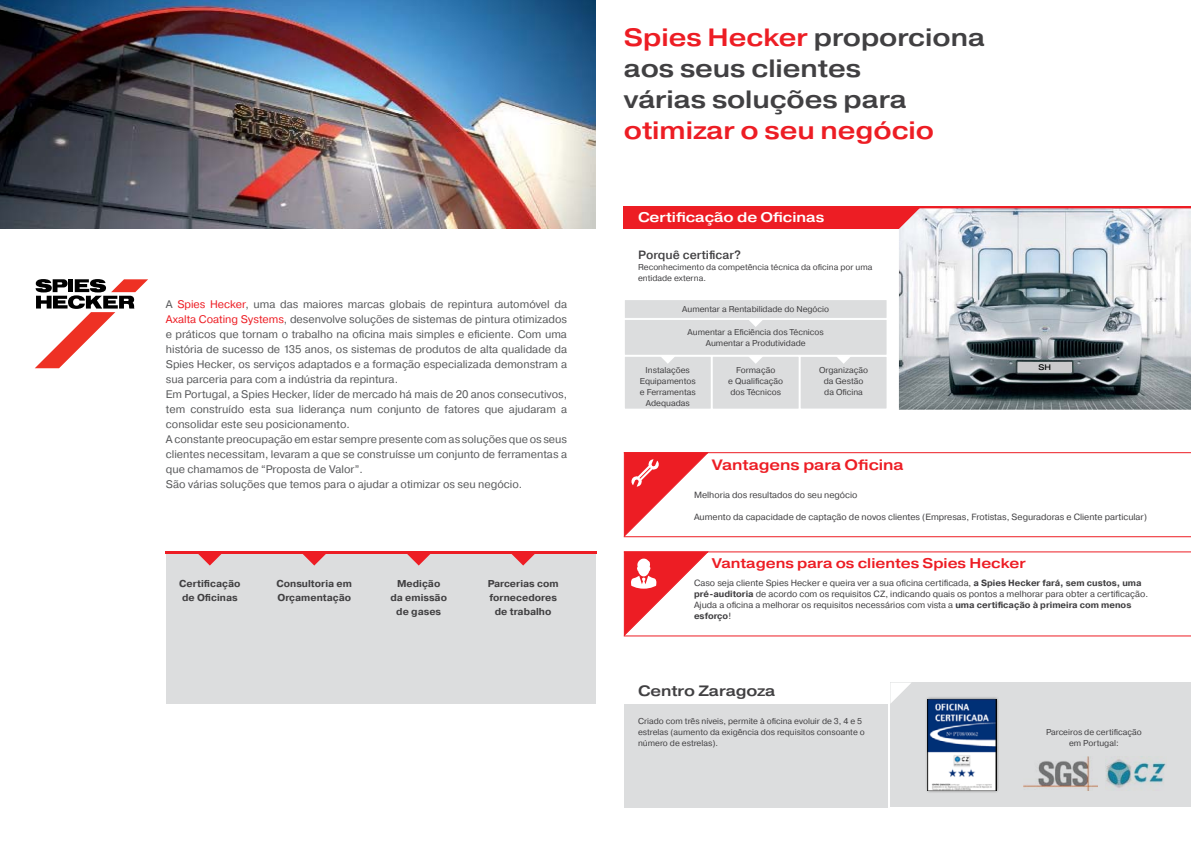
<style>
.page{position:relative;width:1191px;height:842px;background:#fff}
.page>*{position:absolute;margin:0;border:0;box-sizing:border-box;transform-origin:0 0}
.t1{font:500 expanded 25px/31px "Spies Hecker Pragmatica";color:#414042}
.t2{font:500 expanded 25px "Spies Hecker Pragmatica";color:#ed1d24}
.t3{font:500 expanded 15px "Spies Hecker Pragmatica";color:#ed1d24}
.t4{font:500 expanded 15px "Spies Hecker Pragmatica";letter-spacing:-.005em;color:#414042}
.t5{font:500 expanded 14px "Spies Hecker Pragmatica";color:#ed1d24}
.t6{font:500 expanded 14px "Spies Hecker Pragmatica";color:#fff}
.t7{font:500 12px "Spies Hecker Pragmatica";color:#414042}
.t8{font:11px/15px "Spies Hecker Pragmatica";color:#58595b}
.t9{font:700 10px/14px "Spies Hecker Pragmatica";color:#414042}
.t10{font:9px/11px "Spies Hecker Pragmatica";color:#414042}
.t11{font:8.5px/11px "Spies Hecker Pragmatica";color:#414042;text-align:center}
.t12{font:expanded 8px "Spies Hecker Pragmatica";color:#000}
.s1{color:#ed1d24}
.s2{font-weight:700}
</style>
<div class="page">
<img style="left:0;top:0;width:595px;height:229px">
<svg style="left:35px;top:279px;width:113px;height:89px"></svg>
<div style="left:166px;top:551px;width:429px;height:153px;background:#dcddde"></div>
<svg style="left:198px;top:554px;width:24px;height:11px"></svg>
<svg style="left:303px;top:554px;width:23px;height:11px"></svg>
<svg style="left:407px;top:554px;width:23px;height:11px"></svg>
<svg style="left:511px;top:554px;width:24px;height:11px"></svg>
<hr style="left:166px;top:551px;width:431px;height:3px;background:#ed1d24">
<div style="left:624px;top:704px;width:263px;height:103px;background:#dcddde"></div>
<div style="left:890px;top:682px;width:301px;height:125px;background:#dcddde"></div>
<div style="left:624px;top:206px;width:567px;height:23px;background:#ed1d24"></div>
<div style="left:925px;top:696px;width:74px;height:98px;background:#000;opacity:.5"></div>
<img style="left:928px;top:699px;width:68px;height:91px">
<img style="left:1023px;top:756px;width:74px;height:34px">
<div style="left:624px;top:300px;width:263px;height:18px;background:#dcddde"></div>
<div style="left:624px;top:319px;width:263px;height:36px;background:#dcddde"></div>
<div style="left:624px;top:319px;width:263px;height:37px;border:1px solid #fff"></div>
<svg style="left:747px;top:319px;width:16px;height:8px"></svg>
<div style="left:624px;top:356px;width:87px;height:53px;background:#dcddde"></div>
<div style="left:624px;top:356px;width:87px;height:54px;border:1px solid #fff"></div>
<svg style="left:660px;top:356px;width:15px;height:8px"></svg>
<div style="left:712px;top:356px;width:87px;height:53px;background:#dcddde"></div>
<div style="left:711px;top:356px;width:88px;height:54px;border:1px solid #fff"></div>
<svg style="left:748px;top:356px;width:15px;height:8px"></svg>
<div style="left:800px;top:356px;width:87px;height:53px;background:#dcddde"></div>
<div style="left:799px;top:356px;width:88px;height:54px;border:1px solid #fff"></div>
<svg style="left:835px;top:356px;width:16px;height:8px"></svg>
<hr style="left:624px;top:452px;width:567px;height:1px;background:#ed1d24">
<hr style="left:624px;top:536px;width:567px;height:1px;background:#ed1d24">
<hr style="left:624px;top:551px;width:567px;height:1px;background:#ed1d24">
<hr style="left:624px;top:635px;width:567px;height:1px;background:#ed1d24">
<svg style="left:890px;top:682px;width:21px;height:21px"></svg>
<svg style="left:623px;top:452px;width:86px;height:86px"></svg>
<svg style="left:623px;top:551px;width:86px;height:86px"></svg>
<img style="left:899px;top:208px;width:292px;height:202px">
<div style="left:1017px;top:362px;width:54px;height:10px;background:#cac9cb"></div>
<svg style="left:899px;top:208px;width:22px;height:21px"></svg>
<img style="left:1106px;top:756px;width:60px;height:32px">
<p class="t8" style="left:166px;top:297px;width:403px">A <span class="s1">Spies Hecker</span>, uma das maiores marcas globais de repintura automóvel da <span class="s1">Axalta Coating Systems</span>, desenvolve soluções de sistemas de pintura otimizados e práticos que tornam o trabalho na oficina mais simples e eficiente. Com uma história de sucesso de 135 anos, os sistemas de produtos de alta qualidade da Spies Hecker, os serviços adaptados e a formação especializada demonstram a sua parceria para com a indústria da repintura.<br>Em Portugal, a Spies Hecker, líder de mercado há mais de 20 anos consecutivos, tem construído esta sua liderança num conjunto de fatores que ajudaram a consolidar este seu posicionamento.<br>A constante preocupação em estar sempre presente com as soluções que os seus clientes necessitam, levaram a que se construísse um conjunto de ferramentas a que chamamos de “Proposta de Valor”.<br>São várias soluções que temos para o ajudar a otimizar os seu negócio.</p>
<p class="t9" style="left:179px;top:576px;width:63px">Certificação de Oficinas</p>
<p class="t9" style="left:277px;top:576px;width:77px">Consultoria em<br>Orçamentação</p>
<p class="t9" style="left:390px;top:576px;width:58px;text-align:center">Medição da emissão de gases</p>
<p class="t9" style="left:487px;top:576px;width:72px;text-align:center">Parcerias com fornecedores de trabalho</p>
<h1 class="t1" style="left:624px;top:22px;width:362px"><span class="s1">Spies Hecker</span> proporciona aos seus clientes<br>várias soluções para</h1>
<h1 class="t2" style="left:624px;top:115px;width:312px">otimizar o seu negócio</h1>
<p class="t6" style="left:638px;top:209px;width:188px">Certificação de Oficinas</p>
<p class="t7" style="left:638px;top:247px;width:105px">Porquê certificar?</p>
<p class="t11" style="left:638px;top:261px;width:236px;text-align:left">Reconhecimento da competência técnica da oficina por uma entidade externa.</p>
<p class="t11" style="left:682px;top:304px;width:148px">Aumentar a Rentabilidade do Negócio</p>
<p class="t11" style="left:687px;top:327px;width:138px">Aumentar a Eficiência dos Técnicos<br>Aumentar a Produtividade</p>
<p class="t11" style="left:640px;top:364px;width:57px">Instalações<br>Equipamentos e Ferramentas<br>Adequadas</p>
<p class="t11" style="left:728px;top:364px;width:56px">Formação<br>e Qualificação dos Técnicos</p>
<p class="t11" style="left:819px;top:365px;width:50px">Organização da Gestão da Oficina</p>
<h2 class="t3" style="left:711px;top:455px;width:193px">Vantagens para Oficina</h2>
<p class="t12" style="left:1038px;top:362px;width:14px">SH</p>
<p class="t10" style="left:694px;top:489px;width:165px">Melhoria dos resultados do seu negócio</p>
<p class="t10" style="left:694px;top:511px;width:455px">Aumento da capacidade de captação de novos clientes (Empresas, Frotistas, Seguradoras e Cliente particular)</p>
<p class="t5" style="left:711px;top:555px;width:315px">Vantagens para os clientes Spies Hecker</p>
<p class="t10" style="left:694px;top:578px;width:455px">Caso seja cliente Spies Hecker e queira ver a sua oficina certificada, <span class="s2">a Spies Hecker fará, sem custos, uma pré-auditoria</span> de acordo com os requisitos CZ, indicando quais os pontos a melhorar para obter a certificação.<br>Ajuda a oficina a melhorar os requisitos necessários com vista a <span class="s2">uma certificação à primeira com menos esforço</span>!</p>
<h2 class="t4" style="left:638px;top:681px;width:139px">Centro Zaragoza</h2>
<p class="t11" style="left:638px;top:716px;width:228px;text-align:left">Criado com três níveis, permite à oficina evoluir de 3, 4 e 5 estrelas (aumento da exigência dos requisitos consoante o número de estrelas).</p>
<p class="t11" style="left:1046px;top:727px;width:97px">Parceiros de certificação em Portugal:</p>
</div>
